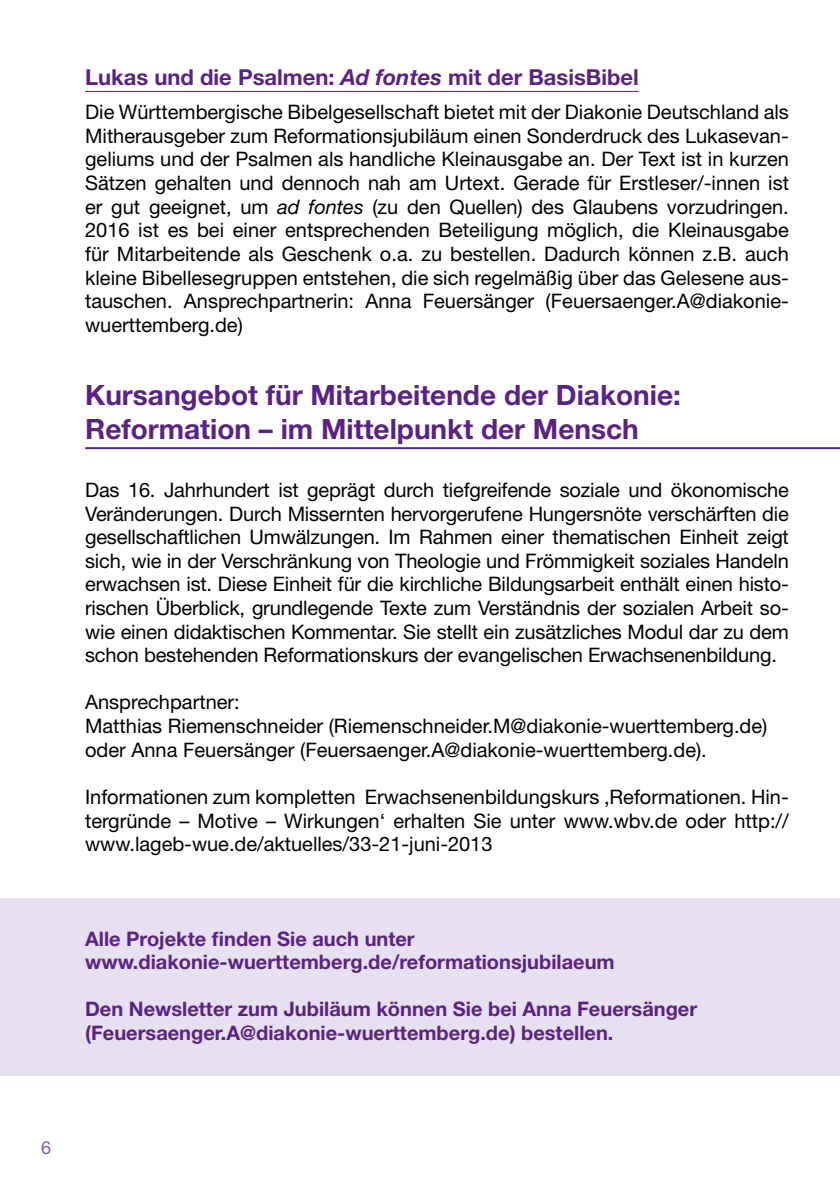
<style>
.page{position:relative;width:840px;height:1191px;background:#fff}
.page>*{position:absolute;margin:0;border:0;box-sizing:border-box;transform-origin:0 0}
.t1{font:700 28px/33.6px "Helvetica Neue";color:#5b2283}
.t2{font:700 22px "Helvetica Neue";color:#5b2283}
.t3{font:20px/23.6px "Helvetica Neue";color:#000;text-align:justify}
.t4{font:700 20px/23.6px "Helvetica Neue";color:#5b2283}
.t5{font:18px "Helvetica Neue";color:#875da3}
.s1{font-style:italic}
</style>
<div class="page">
<div style="left:0;top:897px;width:839px;height:178px;background:#e7e0f1"></div>
<hr style="left:85px;top:91px;width:553px;height:1px;background:#5b2283">
<hr style="left:85px;top:447px;width:754px;height:2px;background:#5b2283">
<p class="t2" style="left:85px;top:64px;width:555px">Lukas und die Psalmen: <span class="s1">Ad fontes</span> mit der BasisBibel</p>
<p class="t3" style="left:85px;top:100px;width:705px">Die Württembergische Bibelgesellschaft bietet mit der Diakonie Deutschland als Mitherausgeber zum Reformationsjubiläum einen Sonderdruck des Lukasevan&shy;geliums und der Psalmen als handliche Kleinausgabe an. Der Text ist in kurzen Sätzen gehalten und dennoch nah am Urtext. Gerade für Erstleser/-innen ist er gut geeignet, um <span class="s1">ad fontes</span> (zu den Quellen) des Glaubens vorzudringen.<br>2016 ist es bei einer entsprechenden Beteiligung möglich, die Kleinausgabe für Mitarbeitende als Geschenk o.a. zu bestellen. Dadurch können z.B. auch kleine Bibellesegruppen entstehen, die sich regelmäßig über das Gelesene aus&shy;tauschen. Ansprechpartnerin: Anna Feuersänger (Feuersaenger.A@diakonie&shy;wuerttemberg.de)</p>
<h1 class="t1" style="left:85px;top:377px;width:597px">Kursangebot für Mitarbeitende der Diakonie:<br>Reformation – im Mittelpunkt der Mensch</h1>
<p class="t3" style="left:85px;top:478px;width:705px">Das 16. Jahrhundert ist geprägt durch tiefgreifende soziale und ökonomische Veränderungen. Durch Missernten hervorgerufene Hungersnöte verschärften die gesellschaftlichen Umwälzungen. Im Rahmen einer thematischen Einheit zeigt sich, wie in der Verschränkung von Theologie und Frömmigkeit soziales Handeln erwachsen ist. Diese Einheit für die kirchliche Bildungsarbeit enthält einen histo&shy;rischen Überblick, grundlegende Texte zum Verständnis der sozialen Arbeit so&shy;wie einen didaktischen Kommentar. Sie stellt ein zusätzliches Modul dar zu dem schon bestehenden Reformationskurs der evangelischen Erwachsenenbildung.</p>
<p class="t3" style="left:85px;top:690px;width:683px;text-align:left">Ansprechpartner:<br>Matthias Riemenschneider (Riemenschneider.M@diakonie-wuerttemberg.de) oder Anna Feuersänger (Feuersaenger.A@diakonie-wuerttemberg.de).</p>
<p class="t3" style="left:85px;top:784px;width:704px">Informationen zum kompletten Erwachsenenbildungskurs ‚Reformationen. Hin&shy;tergründe – Motive – Wirkungen‘ erhalten Sie unter www.wbv.de oder http:// www.lageb-wue.de/aktuelles/33-21-juni-2013</p>
<p class="t4" style="left:85px;top:926px;width:531px">Alle Projekte finden Sie auch unter www.diakonie-wuerttemberg.de/reformationsjubilaeum</p>
<p class="t4" style="left:85px;top:997px;width:613px">Den Newsletter zum Jubiläum können Sie bei Anna Feuersänger (Feuersaenger.A@diakonie-wuerttemberg.de) bestellen.</p>
<p class="t5" style="left:41px;top:1137px;width:12px">6</p>
</div>
